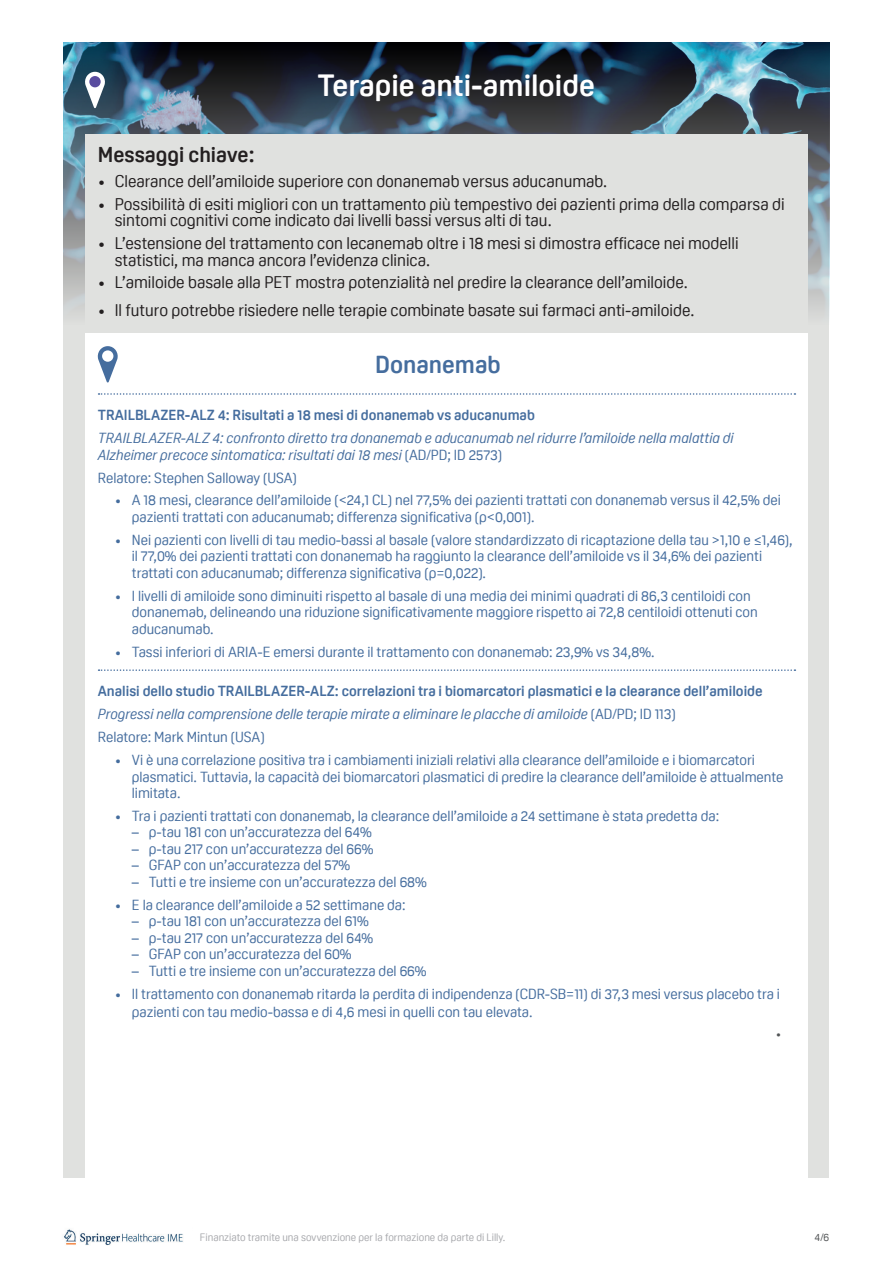
<style>
.page{position:relative;width:893px;height:1263px;background:#fff}
.page>*{position:absolute;margin:0;border:0;box-sizing:border-box;transform-origin:0 0}
.t1{font:700 30px "Oscine";color:#fff}
.t2{font:700 24px "Oscine";color:#456d9e}
.t3{font:700 21px "Oscine";color:#231f20}
.t4{font:16.5px/16.5px "Oscine";color:#231f20}
.t5{font:14.25px/16.5px "Oscine";color:#456d9e}
.t6{font:700 14.25px/22.8px "Oscine";color:#456d9e}
.t7{font:italic 14.25px/16.5px "Oscine";color:#456d9e}
.t8{font:12px "Oscine";color:#515455}
.t9{font:10.5px "Oscine";color:#a8a9ad}
.t10{font:10.5px "Oscine";color:#515455}
.s1{font-style:normal}
.s2{font-weight:400;font-style:italic}
.s3{font-weight:400}
</style>
<div class="page">
<div style="left:64px;top:43px;width:765px;height:1135px;background:#e0e1df"></div>
<img style="left:64px;top:1229px;width:119px;height:17px">
<img style="left:64px;top:43px;width:765px;height:270px">
<svg style="left:85px;top:72px;width:20px;height:36px"></svg>
<div style="left:89px;top:76px;width:12px;height:11px;background:#594c9f;border-radius:50%"></div>
<div style="left:85px;top:134px;width:723px;height:230px;background:#e0e1df"></div>
<div style="left:85px;top:333px;width:723px;height:860px;background:#fff"></div>
<svg style="left:99px;top:393px;width:696px;height:2px"></svg>
<svg style="left:99px;top:669px;width:696px;height:2px"></svg>
<svg style="left:97px;top:346px;width:21px;height:36px"></svg>
<div style="left:102px;top:350px;width:11px;height:12px;background:#fff;border-radius:50%"></div>
<h1 class="t1" style="left:317px;top:68px;width:279px">Terapie anti-amiloide</h1>
<h3 class="t3" style="left:98px;top:143px;width:158px">Messaggi chiave:</h3>
<p class="t4" style="left:98px;top:173px;width:511px">• Clearance dell’amiloide superiore con donanemab versus aducanumab.</p>
<p class="t4" style="left:115px;top:196px;width:671px;text-indent:-17px">• Possibilità di esiti migliori con un trattamento più tempestivo dei pazienti prima della comparsa di sintomi cognitivi come indicato dai livelli bassi versus alti di tau.</p>
<p class="t4" style="left:115px;top:235px;width:625px;text-indent:-17px">• L’estensione del trattamento con lecanemab oltre i 18 mesi si dimostra efficace nei modelli statistici, ma manca ancora l’evidenza clinica.</p>
<p class="t4" style="left:98px;top:274px;width:592px">• L’amiloide basale alla PET mostra potenzialità nel predire la clearance dell’amiloide.</p>
<p class="t4" style="left:98px;top:302px;width:598px">• Il futuro potrebbe risiedere nelle terapie combinate basate sui farmaci anti-amiloide.</p>
<h2 class="t2" style="left:375px;top:351px;width:127px">Donanemab</h2>
<p class="t6" style="left:98px;top:404px;width:439px">TRAILBLAZER-ALZ 4: Risultati a 18 mesi di donanemab vs aducanumab</p>
<p class="t7" style="left:98px;top:430px;width:637px">TRAILBLAZER-ALZ 4: confronto diretto tra donanemab e aducanumab nel ridurre l’amiloide nella malattia di<br>Alzheimer precoce sintomatica: risultati dai 18 mesi <span class="s1">(AD/PD; ID 2573)</span></p>
<p class="t5" style="left:98px;top:469px;width:201px">Relatore: Stephen Salloway (USA)</p>
<p class="t5" style="left:132px;top:492px;width:651px;text-indent:-17px">• A 18 mesi, clearance dell’amiloide (&lt;24,1 CL) nel 77,5% dei pazienti trattati con donanemab versus il 42,5% dei pazienti trattati con aducanumab; differenza significativa (p&lt;0,001).</p>
<p class="t5" style="left:132px;top:531px;width:662px;text-indent:-17px">• Nei pazienti con livelli di tau medio-bassi al basale (valore standardizzato di ricaptazione della tau &gt;1,10 e ≤1,46), il 77,0% dei pazienti trattati con donanemab ha raggiunto la clearance dell’amiloide vs il 34,6% dei pazienti trattati con aducanumab; differenza significativa (p=0,022).</p>
<p class="t5" style="left:132px;top:587px;width:627px;text-indent:-17px">• I livelli di amiloide sono diminuiti rispetto al basale di una media dei minimi quadrati di 86,3 centiloidi con donanemab, delineando una riduzione significativamente maggiore rispetto ai 72,8 centiloidi ottenuti con aducanumab.</p>
<p class="t5" style="left:115px;top:643px;width:541px">• Tassi inferiori di ARIA-E emersi durante il trattamento con donanemab: 23,9% vs 34,8%.</p>
<p class="t6" style="left:98px;top:680px;width:666px">Analisi dello studio TRAILBLAZER-ALZ: correlazioni tra i biomarcatori plasmatici e la clearance dell’amiloide<br><span class="s2">Progressi nella comprensione delle terapie mirate a eliminare le placche di amiloide</span> <span class="s3">(AD/PD; ID 113)<br>Relatore: Mark Mintun (USA)</span></p>
<p class="t5" style="left:132px;top:752px;width:653px;text-indent:-17px">• Vi è una correlazione positiva tra i cambiamenti iniziali relativi alla clearance dell’amiloide e i biomarcatori plasmatici. Tuttavia, la capacità dei biomarcatori plasmatici di predire la clearance dell’amiloide è attualmente limitata.</p>
<p class="t5" style="left:115px;top:808px;width:606px">• Tra i pazienti trattati con donanemab, la clearance dell’amiloide a 24 settimane è stata predetta da:</p>
<p class="t5" style="left:132px;top:824px;width:241px">– p-tau 181 con un’accuratezza del 64%</p>
<p class="t5" style="left:132px;top:841px;width:243px">– p-tau 217 con un’accuratezza del 66%</p>
<p class="t5" style="left:132px;top:857px;width:220px">– GFAP con un’accuratezza del 57%</p>
<p class="t5" style="left:132px;top:874px;width:297px">– Tutti e tre insieme con un’accuratezza del 68%</p>
<p class="t5" style="left:115px;top:896px;width:292px">• E la clearance dell’amiloide a 52 settimane da:</p>
<p class="t5" style="left:132px;top:913px;width:239px">– p-tau 181 con un’accuratezza del 61%</p>
<p class="t5" style="left:132px;top:929px;width:243px">– p-tau 217 con un’accuratezza del 64%</p>
<p class="t5" style="left:132px;top:946px;width:221px">– GFAP con un’accuratezza del 60%</p>
<p class="t5" style="left:132px;top:962px;width:296px">– Tutti e tre insieme con un’accuratezza del 66%</p>
<p class="t5" style="left:132px;top:985px;width:650px;line-height:18px;text-indent:-17px">• Il trattamento con donanemab ritarda la perdita di indipendenza (CDR-SB=11) di 37,3 mesi versus placebo tra i pazienti con tau medio-bassa e di 4,6 mesi in quelli con tau elevata.</p>
<p class="t8" style="left:776px;top:1027px;width:7px">•</p>
<p class="t9" style="left:200px;top:1231px;width:307px">Finanziato tramite una sovvenzione per la formazione da parte di Lilly.</p>
<p class="t10" style="left:815px;top:1231px;width:16px">4/6</p>
</div>
